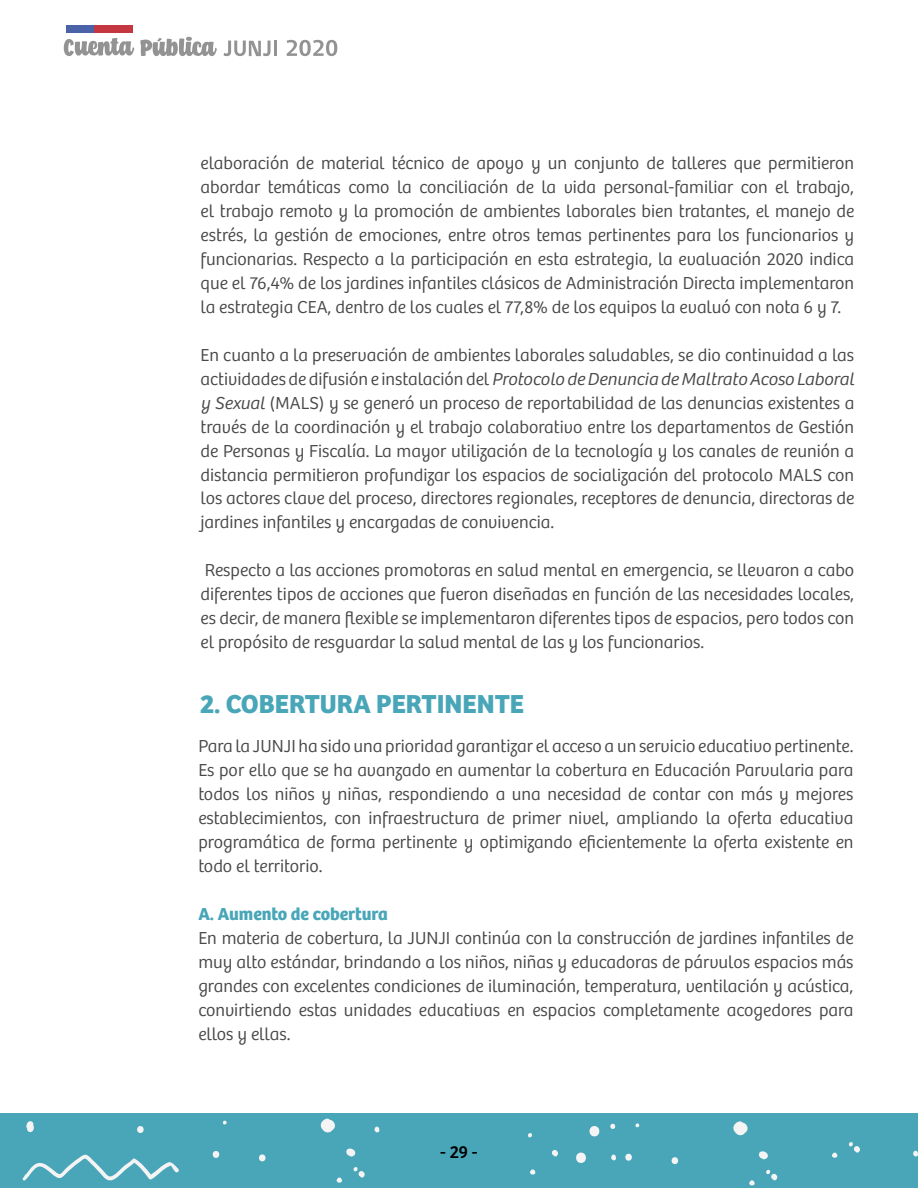
<style>
.page{position:relative;width:918px;height:1188px;background:#fff}
.page>*{position:absolute;margin:0;border:0;box-sizing:border-box;transform-origin:0 0}
.t1{font:700 27px "Bree";color:#48a6b8}
.t2{font:300 18px/24px "Bree";color:#484848;text-align:justify}
.t3{font:700 18px "Bree";color:#48a6b8}
.t4{font:18px "Bree";color:#000}
.s1{font-style:italic}
</style>
<div class="page">
<div style="left:0;top:1114px;width:918px;height:74px;background:#48a6b8"></div>
<svg style="left:22px;top:1154px;width:157px;height:27px"></svg>
<svg style="left:576px;top:1153px;width:10px;height:10px"></svg>
<svg style="left:589px;top:1126px;width:11px;height:10px"></svg>
<svg style="left:610px;top:1124px;width:6px;height:5px"></svg>
<svg style="left:320px;top:1118px;width:15px;height:15px"></svg>
<svg style="left:346px;top:1148px;width:10px;height:9px"></svg>
<svg style="left:212px;top:1151px;width:8px;height:7px"></svg>
<svg style="left:259px;top:1154px;width:7px;height:7px"></svg>
<svg style="left:137px;top:1126px;width:7px;height:7px"></svg>
<svg style="left:353px;top:1167px;width:12px;height:11px"></svg>
<svg style="left:374px;top:1127px;width:6px;height:6px"></svg>
<svg style="left:26px;top:1121px;width:8px;height:11px"></svg>
<svg style="left:223px;top:1120px;width:4px;height:5px"></svg>
<svg style="left:336px;top:1177px;width:6px;height:6px"></svg>
<svg style="left:552px;top:1150px;width:6px;height:7px"></svg>
<svg style="left:528px;top:1133px;width:4px;height:5px"></svg>
<svg style="left:611px;top:1155px;width:5px;height:6px"></svg>
<svg style="left:530px;top:1169px;width:5px;height:6px"></svg>
<svg style="left:849px;top:1142px;width:11px;height:11px"></svg>
<svg style="left:913px;top:1151px;width:5px;height:6px"></svg>
<svg style="left:832px;top:1152px;width:5px;height:6px"></svg>
<svg style="left:733px;top:1121px;width:15px;height:15px"></svg>
<svg style="left:759px;top:1151px;width:9px;height:8px"></svg>
<svg style="left:625px;top:1154px;width:7px;height:7px"></svg>
<svg style="left:671px;top:1157px;width:8px;height:7px"></svg>
<svg style="left:766px;top:1170px;width:11px;height:11px"></svg>
<svg style="left:635px;top:1123px;width:5px;height:5px"></svg>
<svg style="left:749px;top:1180px;width:6px;height:6px"></svg>
<svg style="left:224px;top:41px;width:47px;height:15px"></svg>
<hr style="left:274px;top:41px;width:3px;height:15px;background:#939393">
<div style="left:93px;top:26px;width:40px;height:7px;background:#c43740"></div>
<div style="left:66px;top:26px;width:27px;height:7px;background:#4962a8"></div>
<svg style="left:64px;top:38px;width:70px;height:18px"></svg>
<svg style="left:140px;top:37px;width:77px;height:19px"></svg>
<svg style="left:287px;top:40px;width:50px;height:16px"></svg>
<p class="t2" style="left:201px;top:151px;width:655px">elaboración de material técnico de apoyo y un conjunto de talleres que permitieron abordar temáticas como la conciliación de la vida personal-familiar con el trabajo, el trabajo remoto y la promoción de ambientes laborales bien tratantes, el manejo de estrés, la gestión de emociones, entre otros temas pertinentes para los funcionarios y funcionarias. Respecto a la participación en esta estrategia, la evaluación 2020 indica que el 76,4% de los jardines infantiles clásicos de Administración Directa implementaron la estrategia CEA, dentro de los cuales el 77,8% de los equipos la evaluó con nota 6 y 7.</p>
<p class="t2" style="left:201px;top:343px;width:655px">En cuanto a la preservación de ambientes laborales saludables, se dio continuidad a las actividades de difusión e instalación del <span class="s1">Protocolo de Denuncia de Maltrato Acoso Laboral y Sexual</span> (MALS) y se generó un proceso de reportabilidad de las denuncias existentes a través de la coordinación y el trabajo colaborativo entre los departamentos de Gestión de Personas y Fiscalía. La mayor utilización de la tecnología y los canales de reunión a distancia permitieron profundizar los espacios de socialización del protocolo MALS con los actores clave del proceso, directores regionales, receptores de denuncia, directoras de jardines infantiles y encargadas de convivencia.</p>
<p class="t2" style="left:201px;top:559px;width:655px">Respecto a las acciones promotoras en salud mental en emergencia, se llevaron a cabo diferentes tipos de acciones que fueron diseñadas en función de las necesidades locales, es decir, de manera flexible se implementaron diferentes tipos de espacios, pero todos con el propósito de resguardar la salud mental de las y los funcionarios.</p>
<h1 class="t1" style="left:200px;top:687px;width:326px">2. COBERTURA PERTINENTE</h1>
<p class="t2" style="left:198px;top:734px;width:657px">Para la JUNJI ha sido una prioridad garantizar el acceso a un servicio educativo pertinente.<br>Es por ello que se ha avanzado en aumentar la cobertura en Educación Parvularia para todos los niños y niñas, respondiendo a una necesidad de contar con más y mejores establecimientos, con infraestructura de primer nivel, ampliando la oferta educativa programática de forma pertinente y optimizando eficientemente la oferta existente en todo el territorio.</p>
<p class="t3" style="left:198px;top:903px;width:191px">A. Aumento de cobertura</p>
<p class="t2" style="left:198px;top:926px;width:657px">En materia de cobertura, la JUNJI continúa con la construcción de jardines infantiles de muy alto estándar, brindando a los niños, niñas y educadoras de párvulos espacios más grandes con excelentes condiciones de iluminación, temperatura, ventilación y acústica, convirtiendo estas unidades educativas en espacios completamente acogedores para ellos y ellas.</p>
<p class="t4" style="left:440px;top:1141px;width:39px">- 29 -</p>
</div>
